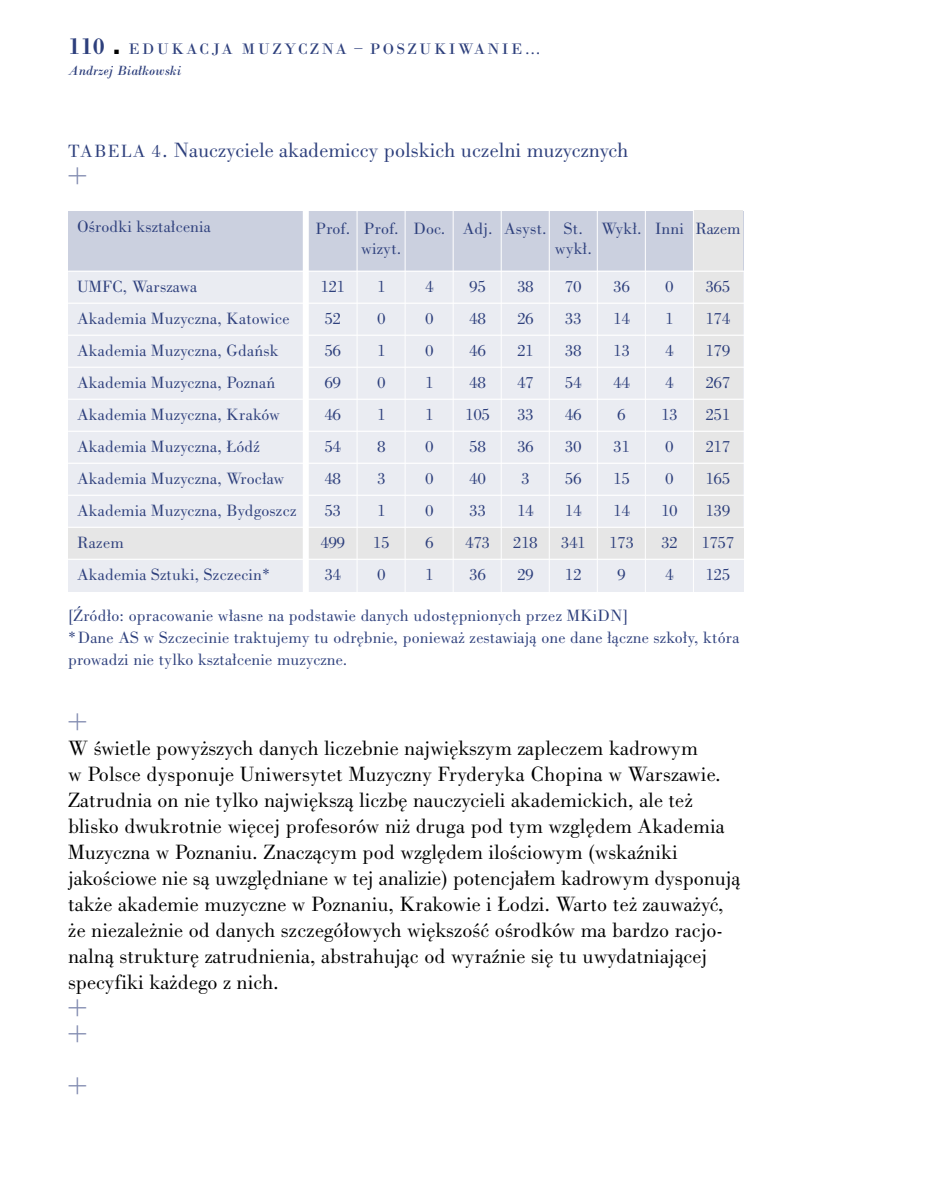
<style>
.page{position:relative;width:936px;height:1191px;background:#fff}
.page>*{position:absolute;margin:0;border:0;box-sizing:border-box;transform-origin:0 0}
.t1{font:44px/52px "Bodoni Ant SCTCE Ligh";color:#828cb1}
.t2{font:21px/26px "Bodoni Book PL";color:#000}
.t3{font:21px "Bodoni Book PL";color:#2d3f7c}
.t4{font:16.6px/32px "Bodoni Book PL";letter-spacing:.01em;color:#2d3f7c}
.t5{font:16px "Bodoni PL";letter-spacing:.145em;color:#2d3f7c}
.t6{font:14px "Bodoni Italic PL";color:#2d3f7c}
.s1{font-family:"Bodoni Ant TCE";font-weight:600;font-size:24px}
.s2{font-family:"DIN Pl";font-weight:900;font-size:24px;color:#000}
.s3{font-size:18px}
</style>
<div class="page">
<div style="left:68px;top:211px;width:675px;height:360px;background:#cbd0df"></div>
<div style="left:693px;top:211px;width:50px;height:71px;background:#e6e6e6"></div>
<div style="left:68px;top:527px;width:675px;height:44px;background:#e6e6e6"></div>
<div style="left:68px;top:271px;width:675px;height:256px;background:#eaecf2"></div>
<div style="left:693px;top:271px;width:50px;height:256px;background:#e6e6e6"></div>
<div style="left:68px;top:559px;width:675px;height:32px;background:#eaecf2"></div>
<hr style="left:68px;top:303px;width:684px;height:1px;background:#fff">
<hr style="left:68px;top:271px;width:684px;height:1px;background:#fff">
<hr style="left:68px;top:335px;width:684px;height:1px;background:#fff">
<hr style="left:68px;top:366px;width:684px;height:2px;background:#fff">
<hr style="left:68px;top:398px;width:684px;height:2px;background:#fff">
<hr style="left:68px;top:430px;width:684px;height:2px;background:#fff">
<hr style="left:68px;top:462px;width:684px;height:2px;background:#fff">
<hr style="left:68px;top:494px;width:684px;height:2px;background:#fff">
<hr style="left:68px;top:526px;width:684px;height:2px;background:#fff">
<hr style="left:68px;top:558px;width:684px;height:2px;background:#fff">
<div style="left:303px;top:207px;width:6px;height:393px;background:#fff"></div>
<hr style="left:356px;top:207px;width:1px;height:397px;background:#fff">
<hr style="left:404px;top:207px;width:1px;height:397px;background:#fff">
<hr style="left:452px;top:207px;width:1px;height:397px;background:#fff">
<hr style="left:500px;top:207px;width:1px;height:397px;background:#fff">
<hr style="left:548px;top:207px;width:1px;height:397px;background:#fff">
<hr style="left:596px;top:207px;width:1px;height:397px;background:#fff">
<hr style="left:644px;top:207px;width:1px;height:397px;background:#fff">
<hr style="left:692px;top:207px;width:1px;height:397px;background:#fff">
<p class="t5" style="left:68px;top:42px;width:474px"><span class="s1">110</span> <span class="s2">.</span> EDUKACJA MUZYCZNA – POSZUKIWANIE…</p>
<p class="t6" style="left:68px;top:65px;width:115px">Andrzej Bia∏kowski</p>
<p class="t3" style="left:68px;top:141px;width:562px"><span class="s3">TABELA 4</span>. Nauczyciele akademiccy polskich uczelni muzycznych</p>
<h1 class="t1" style="left:66px;top:149px;width:24px">+</h1>
<p class="t4" style="left:77px;top:212px;width:135px">OÊrodki kszta∏cenia</p>
<p class="t4" style="left:77px;top:272px;width:221px">UMFC, Warszawa<br>Akademia Muzyczna, Katowice<br>Akademia Muzyczna, Gdaƒsk<br>Akademia Muzyczna, Poznaƒ<br>Akademia Muzyczna, Kraków<br>Akademia Muzyczna, ¸ódê<br>Akademia Muzyczna, Wroc∏aw<br>Akademia Muzyczna, Bydgoszcz<br>Razem<br>Akademia Sztuki, Szczecin*</p>
<p class="t4" style="left:315px;top:214px;width:36px">Prof.</p>
<p class="t4" style="left:321px;top:272px;width:26px">121<br>52<br>56<br>69<br>46<br>54<br>48<br>53<br>499<br>34</p>
<p class="t4" style="left:361px;top:220px;width:42px;line-height:20px">Prof. wizyt.</p>
<p class="t4" style="left:373px;top:272px;width:18px">1<br>0<br>1<br>0<br>1<br>8<br>3<br>1<br>15<br>0</p>
<p class="t4" style="left:413px;top:214px;width:33px">Doc.</p>
<p class="t4" style="left:425px;top:272px;width:9px;text-align:justify">4<br>0<br>0<br>1<br>1<br>0<br>0<br>0<br>6<br>1</p>
<p class="t4" style="left:462px;top:214px;width:31px">Adj.</p>
<p class="t4" style="left:465px;top:272px;width:26px">95<br>48<br>46<br>48<br>105<br>58<br>40<br>33<br>473<br>36</p>
<p class="t4" style="left:504px;top:214px;width:44px">Asyst.</p>
<p class="t4" style="left:513px;top:272px;width:26px;text-align:center">38<br>26<br>21<br>47<br>33<br>36<br>3<br>14<br>218<br>29</p>
<p class="t4" style="left:554px;top:220px;width:39px;line-height:20px;text-align:center">St. wyk∏.</p>
<p class="t4" style="left:561px;top:272px;width:26px">70<br>33<br>38<br>54<br>46<br>30<br>56<br>14<br>341<br>12</p>
<p class="t4" style="left:601px;top:214px;width:42px">Wyk∏.</p>
<p class="t4" style="left:609px;top:272px;width:26px;text-align:center">36<br>14<br>13<br>44<br>6<br>31<br>15<br>14<br>173<br>9</p>
<p class="t4" style="left:655px;top:214px;width:30px">Inni</p>
<p class="t4" style="left:695px;top:214px;width:46px">Razem</p>
<p class="t4" style="left:661px;top:272px;width:18px">0<br>1<br>4<br>4<br>13<br>0<br>0<br>10<br>32<br>4</p>
<p class="t4" style="left:701px;top:272px;width:34px">365<br>174<br>179<br>267<br>251<br>217<br>165<br>139<br>1757<br>125</p>
<p class="t4" style="left:68px;top:606px;width:673px;line-height:22px">[èród∏o: opracowanie w∏asne na podstawie danych udost´pnionych przez MKiDN]<br>*Dane AS w Szczecinie traktujemy tu odr´bnie, poniewa˝ zestawiajà one dane ∏àczne szko∏y, która prowadzi nie tylko kszta∏cenie muzyczne.</p>
<p class="t2" style="left:66px;top:737px;width:675px"><sup>+</sup>W Êwietle powy˝szych danych liczebnie najwi´kszym zapleczem kadrowym<br>w Polsce dysponuje Uniwersytet Muzyczny Fryderyka Chopina w Warszawie.<br>Zatrudnia on nie tylko najwi´kszà liczb´ nauczycieli akademickich, ale te˝ blisko dwukrotnie wi´cej profesorów ni˝ druga pod tym wzgl´dem Akademia Muzyczna w Poznaniu. Znaczàcym pod wzgl´dem iloÊciowym (wskaêniki jakoÊciowe nie sà uwzgl´dniane w tej analizie) potencja∏em kadrowym dysponujà tak˝e akademie muzyczne w Poznaniu, Krakowie i ¸odzi. Warto te˝ zauwa˝yç, ˝e niezale˝nie od danych szczegó∏owych wi´kszoÊç oÊrodków ma bardzo racjo&shy;nalnà struktur´ zatrudnienia, abstrahujàc od wyraênie si´ tu uwydatniajàcej specyfiki ka˝dego z nich.</p>
<h1 class="t1" style="left:66px;top:981px;width:24px">+</h1>
<h1 class="t1" style="left:66px;top:1007px;width:24px">+ +</h1>
</div>
